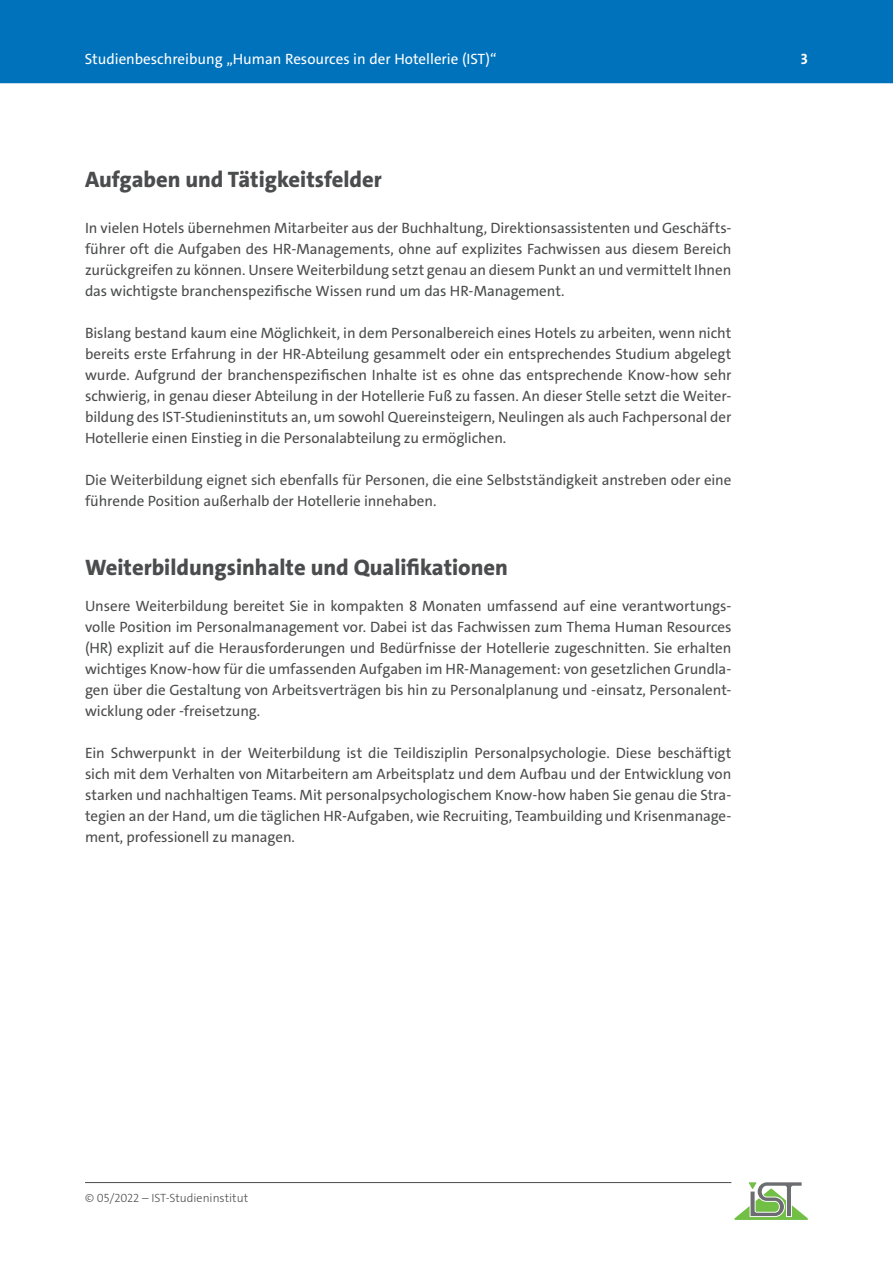
<style>
.page{position:relative;width:893px;height:1263px;background:#fff}
.page>*{position:absolute;margin:0;border:0;box-sizing:border-box;transform-origin:0 0}
.t1{font:800 22.5px "The Sans C4 s";color:#4b4c4d}
.t2{font:15px/21px "The Sans C4 s";letter-spacing:-.005em;color:#4b4c4d;text-align:justify}
.t3{font:15px "The Sans C4 s";color:#fff}
.t4{font:700 15px "The Sans C4 s";color:#fff}
.t5{font:300 12px "The Sans C4 s";color:#4b4c4d}
</style>
<div class="page">
<hr style="left:85px;top:1182px;width:646px;height:1px;background:#4b4c4d">
<svg style="left:734px;top:1182px;width:74px;height:38px"></svg>
<div style="left:0;top:0;width:893px;height:83px;background:#0072bc"></div>
<p class="t3" style="left:85px;top:49px;width:413px">Studienbeschreibung „Human Resources in der Hotellerie (IST)“</p>
<p class="t4" style="left:801px;top:49px;width:9px">3</p>
<h1 class="t1" style="left:85px;top:165px;width:298px">Aufgaben und Tätigkeitsfelder</h1>
<p class="t2" style="left:85px;top:217px;width:648px">In vielen Hotels übernehmen Mitarbeiter aus der Buchhaltung, Direktionsassistenten und Geschäfts&shy;führer oft die Aufgaben des HR-Managements, ohne auf explizites Fachwissen aus diesem Bereich zurückgreifen zu können. Unsere Weiterbildung setzt genau an diesem Punkt an und vermittelt Ihnen das wichtigste branchenspezifische Wissen rund um das HR-Management.</p>
<p class="t2" style="left:85px;top:322px;width:648px">Bislang bestand kaum eine Möglichkeit, in dem Personalbereich eines Hotels zu arbeiten, wenn nicht bereits erste Erfahrung in der HR-Abteilung gesammelt oder ein entsprechendes Studium abgelegt wurde. Aufgrund der branchenspezifischen Inhalte ist es ohne das entsprechende Know-how sehr schwierig, in genau dieser Abteilung in der Hotellerie Fuß zu fassen. An dieser Stelle setzt die Weiter&shy;bildung des IST-Studieninstituts an, um sowohl Quereinsteigern, Neulingen als auch Fachpersonal der Hotellerie einen Einstieg in die Personalabteilung zu ermöglichen.</p>
<p class="t2" style="left:85px;top:469px;width:648px">Die Weiterbildung eignet sich ebenfalls für Personen, die eine Selbstständigkeit anstreben oder eine führende Position außerhalb der Hotellerie innehaben.</p>
<h1 class="t1" style="left:85px;top:553px;width:425px">Weiterbildungsinhalte und Qualifikationen</h1>
<p class="t2" style="left:85px;top:595px;width:648px">Unsere Weiterbildung bereitet Sie in kompakten 8 Monaten umfassend auf eine verantwortungs&shy;volle Position im Personalmanagement vor. Dabei ist das Fachwissen zum Thema Human Resources (HR) explizit auf die Herausforderungen und Bedürfnisse der Hotellerie zugeschnitten. Sie erhalten wichtiges Know-how für die umfassenden Aufgaben im HR-Management: von gesetzlichen Grundla&shy;gen über die Gestaltung von Arbeitsverträgen bis hin zu Personalplanung und -einsatz, Personalent&shy;wicklung oder -freisetzung.</p>
<p class="t2" style="left:85px;top:742px;width:648px">Ein Schwerpunkt in der Weiterbildung ist die Teildisziplin Personalpsychologie. Diese beschäftigt sich mit dem Verhalten von Mitarbeitern am Arbeitsplatz und dem Aufbau und der Entwicklung von starken und nachhaltigen Teams. Mit personalpsychologischem Know-how haben Sie genau die Stra&shy;tegien an der Hand, um die täglichen HR-Aufgaben, wie Recruiting, Teambuilding und Krisenmanage&shy;ment, professionell zu managen.</p>
<p class="t5" style="left:85px;top:1190px;width:165px">© 05/2022 – IST-Studieninstitut</p>
</div>
